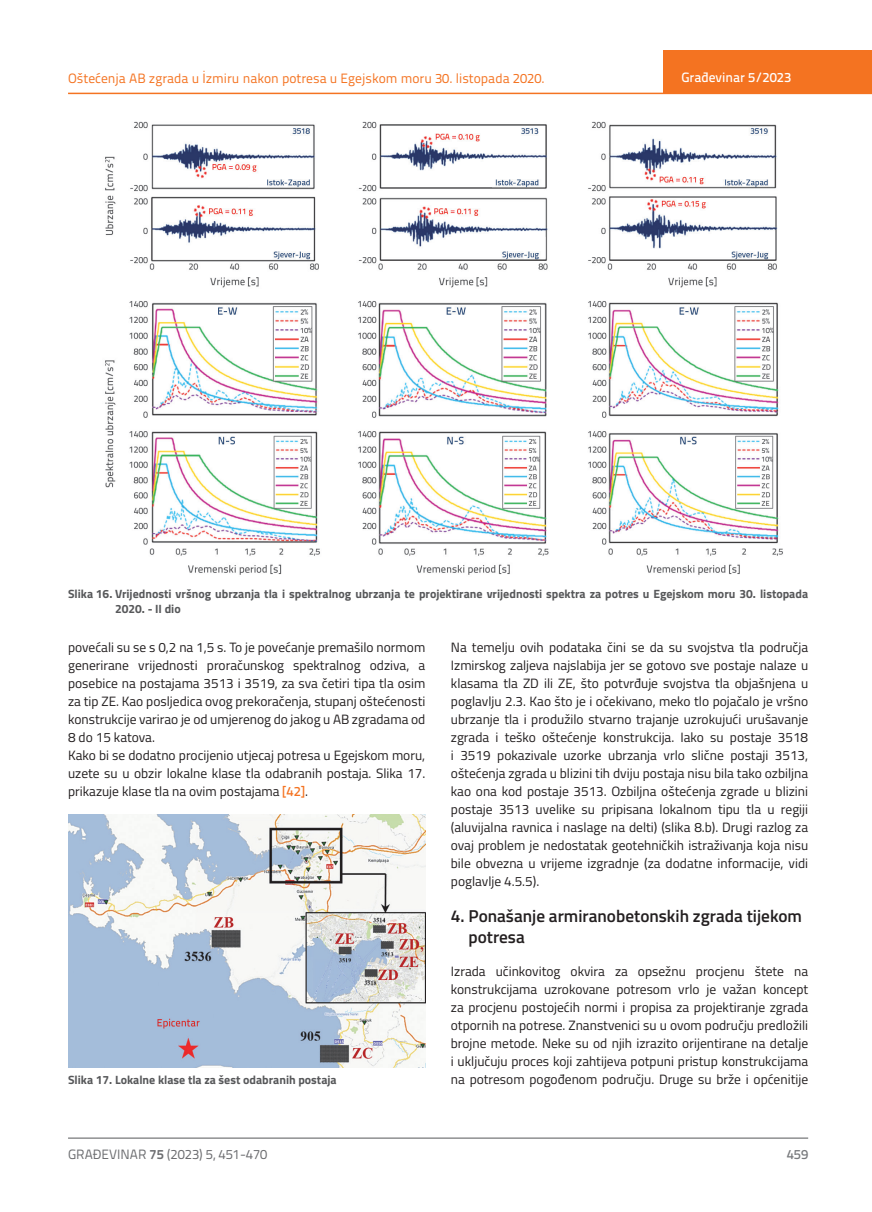
<style>
.page{position:relative;width:872px;height:1212px;background:#fff}
.page>*{position:absolute;margin:0;border:0;box-sizing:border-box;transform-origin:0 0}
.t1{font:600 17.25px/21px "Titillium";color:#231f20}
.t2{font:13.5px/18px "Titillium";color:#231f20;text-align:justify}
.t3{font:13.5px "Titillium Text 22 L";color:#f47321}
.t4{font:13.5px "Titillium Text 22 L";color:#6c6d70}
.t5{font:500 13.5px "Titillium Text 22 L";color:#fff}
.t6{font:500 13.5px "Titillium Text 22 L";color:#787a7d}
.t7{font:700 12px/15px "Titillium";color:#57585a}
.s1{font-family:"Titillium Text 22 L";font-weight:500;color:#f47321}
.s2{font-weight:700}
</style>
<div class="page">
<hr style="left:68px;top:93px;width:804px;height:1px;background:#f47321">
<div style="left:663px;top:50px;width:209px;height:44px;background:#f47321"></div>
<hr style="left:68px;top:1138px;width:740px;height:1px;background:#57585a">
<img style="left:105px;top:121px;width:678px;height:454px">
<img style="left:68px;top:814px;width:357px;height:253px">
<p class="t3" style="left:68px;top:68px;width:478px">Oštećenja AB zgrada u İzmiru nakon potresa u Egejskom moru 30. listopada 2020.</p>
<p class="t5" style="left:681px;top:67px;width:111px">Građevinar 5/2023</p>
<p class="t7" style="left:115px;top:586px;width:694px;text-indent:-47px">Slika 16. Vrijednosti vršnog ubrzanja tla i spektralnog ubrzanja te projektirane vrijednosti spektra za potres u Egejskom moru 30. listopada<br>2020. - II dio</p>
<p class="t2" style="left:68px;top:638px;width:359px;text-align:left">povećali su se s 0,2 na 1,5 s. To je povećanje premašilo normom generirane vrijednosti proračunskog spektralnog odziva, a posebice na postajama 3513 i 3519, za sva četiri tipa tla osim za tip ZE. Kao posljedica ovog prekoračenja, stupanj oštećenosti konstrukcije varirao je od umjerenog do jakog u AB zgradama od 8 do 15 katova.<br>Kako bi se dodatno procijenio utjecaj potresa u Egejskom moru, uzete su u obzir lokalne klase tla odabranih postaja. Slika 17. prikazuje klase tla na ovim postajama <span class="s1">[42]</span>.</p>
<p class="t7" style="left:68px;top:1072px;width:270px">Slika 17. Lokalne klase tla za šest odabranih postaja</p>
<p class="t2" style="left:451px;top:638px;width:359px">Na temelju ovih podataka čini se da su svojstva tla područja Izmirskog zaljeva najslabija jer se gotovo sve postaje nalaze u klasama tla ZD ili ZE, što potvrđuje svojstva tla objašnjena u poglavlju 2.3. Kao što je i očekivano, meko tlo pojačalo je vršno ubrzanje tla i produžilo stvarno trajanje uzrokujući urušavanje zgrada i teško oštećenje konstrukcija. Iako su postaje 3518 i 3519 pokazivale uzorke ubrzanja vrlo slične postaji 3513, oštećenja zgrada u blizini tih dviju postaja nisu bila tako ozbiljna kao ona kod postaje 3513. Ozbiljna oštećenja zgrade u blizini postaje 3513 uvelike su pripisana lokalnom tipu tla u regiji (aluvijalna ravnica i naslage na delti) (slika 8.b). Drugi razlog za ovaj problem je nedostatak geotehničkih istraživanja koja nisu bile obvezna u vrijeme izgradnje (za dodatne informacije, vidi poglavlje 4.5.5).</p>
<p class="t1" style="left:468px;top:905px;width:335px;text-indent:-18px">4. Ponašanje armiranobetonskih zgrada tijekom potresa</p>
<p class="t2" style="left:451px;top:962px;width:359px">Izrada učinkovitog okvira za opsežnu procjenu štete na konstrukcijama uzrokovane potresom vrlo je važan koncept za procjenu postojećih normi i propisa za projektiranje zgrada otpornih na potrese. Znanstvenici su u ovom području predložili brojne metode. Neke su od njih izrazito orijentirane na detalje i uključuju proces koji zahtijeva potpuni pristup konstrukcijama na potresom pogođenom području. Druge su brže i općenitije</p>
<p class="t4" style="left:68px;top:1144px;width:201px">GRAĐEVINAR <span class="s2">75</span> (2023) 5, 451-470</p>
<p class="t6" style="left:786px;top:1144px;width:23px">459</p>
</div>
